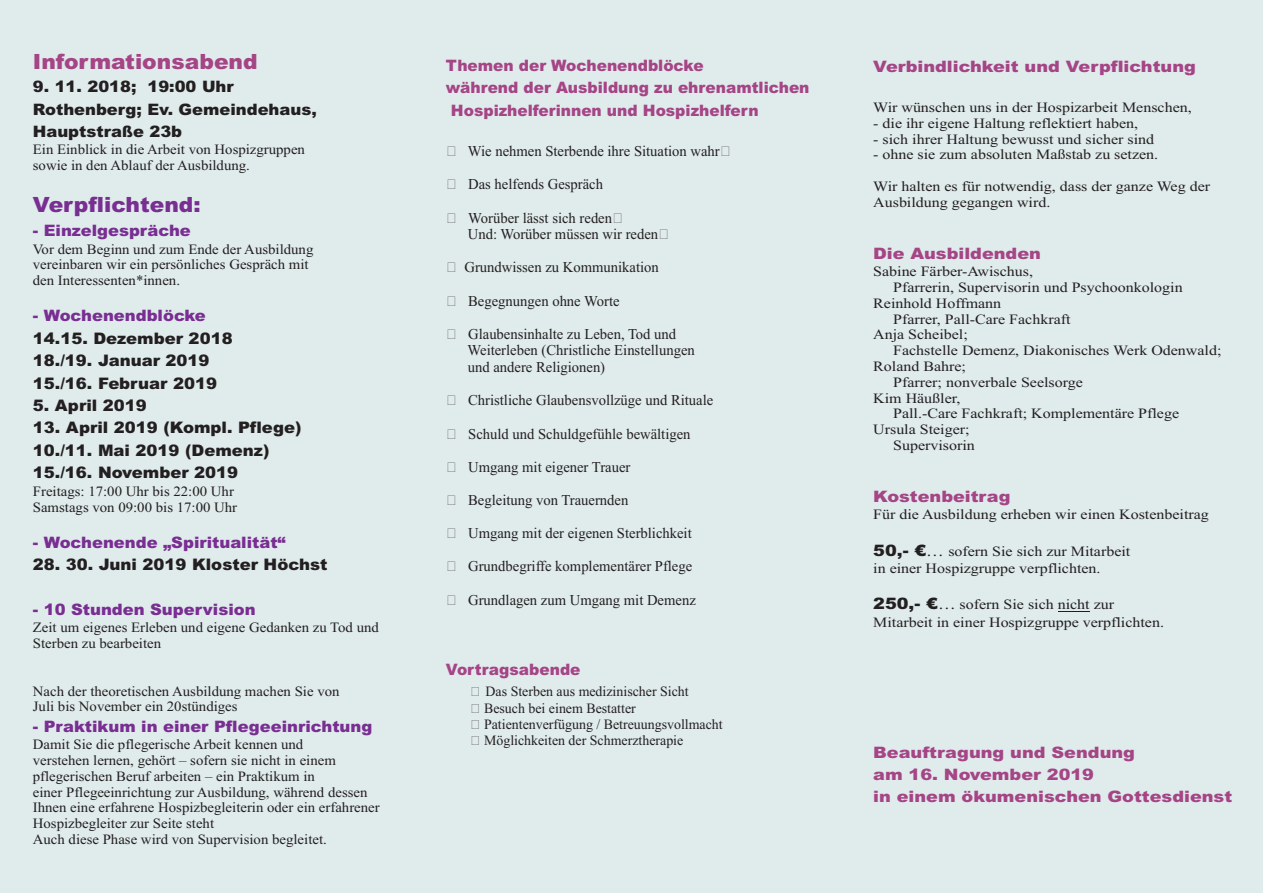
<style>
.page{position:relative;width:1263px;height:893px;background:#e0ebec}
.page>*{position:absolute;margin:0;border:0;box-sizing:border-box;transform-origin:0 0}
.t1{font:900 21px "Arial";color:#a54586;scale:1.04 1}
.t2{font:900 21px "Arial";color:#792e92;scale:1.04 1}
.t3{font:900 15.9px/22.4px "Arial";color:#231f20;scale:1.04 1}
.t4{font:900 15.75px/22.2px "Arial";color:#a54586;scale:1.12 1}
.t5{font:900 15.75px "Arial";color:#792e92;scale:1.04 1}
.t6{font:900 15.75px "Arial";color:#a54586}
.t7{font:900 15.75px/22.2px "Arial";color:#231f20;scale:1.04 1}
.t8{font:15px/16.6px "Times New Roman";color:#231f20}
.t9{font:14.25px/17.5px "Times New Roman";color:#231f20;scale:1.12 1}
.t10{font:14.25px/15.8px "Times New Roman";color:#231f20;scale:1.04 1}
.t11{font:14.25px/17.2px "Times New Roman";color:#231f20}
.s1{font-family:"Arial";font-weight:900}
.s2{font-family:"Arial"}
.s3{font-family:"Arial";font-weight:900;font-size:15.75px}
.s4{font-size:15.75px}
</style>
<div class="page">
<hr style="left:1058px;top:611px;width:32px;height:1px;background:#231f20">
<h1 class="t1" style="left:33px;top:54px;width:218px">Informationsabend</h1>
<p class="t7" style="left:33px;top:77px;width:274px">9. 11. 2018; 19:00 Uhr<br>Rothenberg; Ev. Gemeindehaus,<br>Hauptstraße 23b</p>
<p class="t10" style="left:33px;top:143px;width:263px">Ein Einblick in die Arbeit von Hospizgruppen sowie in den Ablauf der Ausbildung.</p>
<h1 class="t2" style="left:33px;top:197px;width:163px">Verpflichtend:</h1>
<p class="t5" style="left:33px;top:225px;width:153px">- Einzelgespräche</p>
<p class="t10" style="left:33px;top:242px;width:271px">Vor dem Beginn und zum Ende der Ausbildung vereinbaren wir ein persönliches Gespräch mit den Interessenten*innen.</p>
<p class="t5" style="left:33px;top:310px;width:168px">- Wochenendblöcke</p>
<p class="t3" style="left:33px;top:329px;width:194px">14.15. Dezember 2018<br>18./19. Januar 2019<br>15./16. Februar 2019</p>
<p class="t3" style="left:33px;top:396px;width:111px">5. April 2019</p>
<p class="t3" style="left:33px;top:418px;width:260px">13. April 2019 (Kompl. Pflege)<br>10./11. Mai 2019 (Demenz)<br>15./16. November 2019</p>
<p class="t10" style="left:33px;top:485px;width:198px">Freitags: 17:00 Uhr bis 22:00 Uhr<br>Samstags von 09:00 bis 17:00 Uhr</p>
<p class="t5" style="left:33px;top:536px;width:245px">- Wochenende „Spiritualität“</p>
<p class="t3" style="left:33px;top:555px;width:285px">28. 30. Juni 2019 Kloster Höchst</p>
<p class="t5" style="left:33px;top:604px;width:216px">- 10 Stunden Supervision</p>
<p class="t10" style="left:33px;top:621px;width:334px">Zeit um eigenes Erleben und eigene Gedanken zu Tod und<br>Sterben zu bearbeiten</p>
<p class="t10" style="left:33px;top:684px;width:296px">Nach der theoretischen Ausbildung machen Sie von<br>Juli bis November ein 20stündiges</p>
<p class="t5" style="left:33px;top:720px;width:328px">- Praktikum in einer Pflegeeinrichtung</p>
<p class="t10" style="left:33px;top:738px;width:335px">Damit Sie die pflegerische Arbeit kennen und<br>verstehen lernen, gehört – sofern sie nicht in einem pflegerischen Beruf arbeiten – ein Praktikum in<br>einer Pflegeeinrichtung zur Ausbildung, während dessen Ihnen eine erfahrene Hospizbegleiterin oder ein erfahrener Hospizbegleiter zur Seite steht</p>
<p class="t10" style="left:33px;top:833px;width:284px">Auch diese Phase wird von Supervision begleitet.</p>
<p class="t6" style="left:446px;top:60px;width:259px">Themen der Wochenendblöcke</p>
<p class="t6" style="left:446px;top:82px;width:365px">während der Ausbildung zu ehrenamtlichen</p>
<p class="t6" style="left:451px;top:104px;width:309px">Hospizhelferinnen und Hospizhelfern</p>
<p class="t8" style="left:446px;top:144px;width:282px">? Wie nehmen Sterbende ihre Situation wahr?</p>
<p class="t8" style="left:446px;top:177px;width:159px">? Das helfends Gespräch</p>
<p class="t8" style="left:468px;top:211px;width:198px;text-indent:-22px">? Worüber lässt sich reden?<br>Und: Worüber müssen wir reden?</p>
<p class="t8" style="left:446px;top:260px;width:215px">? Grundwissen zu Kommunikation</p>
<p class="t8" style="left:446px;top:294px;width:175px">? Begegnungen ohne Worte</p>
<p class="t8" style="left:467px;top:327px;width:229px;text-indent:-22px">? Glaubensinhalte zu Leben, Tod und<br>Weiterleben (Christliche Einstellungen und andere Religionen)</p>
<p class="t8" style="left:446px;top:393px;width:269px">? Christliche Glaubensvollzüge und Rituale</p>
<p class="t8" style="left:446px;top:427px;width:246px">? Schuld und Schuldgefühle bewältigen</p>
<p class="t8" style="left:446px;top:460px;width:186px">? Umgang mit eigener Trauer</p>
<p class="t8" style="left:446px;top:493px;width:184px">? Begleitung von Trauernden</p>
<p class="t8" style="left:446px;top:526px;width:247px">? Umgang mit der eigenen Sterblichkeit</p>
<p class="t8" style="left:446px;top:559px;width:248px">? Grundbegriffe komplementärer Pflege</p>
<p class="t8" style="left:446px;top:593px;width:251px">? Grundlagen zum Umgang mit Demenz</p>
<p class="t6" style="left:446px;top:664px;width:136px">Vortragsabende</p>
<p class="t11" style="left:470px;top:684px;width:220px"><span class="s1">?</span> Das Sterben aus medizinischer Sicht <span class="s2">?</span> Besuch bei einem Bestatter</p>
<p class="t11" style="left:470px;top:717px;width:254px;line-height:16px"><span class="s2">?</span> Patientenverfügung / Betreuungsvollmacht <span class="s2">?</span> Möglichkeiten der Schmerztherapie</p>
<p class="t4" style="left:873px;top:57px;width:290px">Verbindlichkeit und Verpflichtung</p>
<p class="t9" style="left:873px;top:100px;width:286px">Wir wünschen uns in der Hospizarbeit Menschen,</p>
<p class="t9" style="left:873px;top:116px;width:238px">- die ihr eigene Haltung reflektiert haben,</p>
<p class="t9" style="left:873px;top:131px;width:252px">- sich ihrer Haltung bewusst und sicher sind</p>
<p class="t9" style="left:873px;top:147px;width:256px">- ohne sie zum absoluten Maßstab zu setzen.</p>
<p class="t9" style="left:873px;top:180px;width:302px;line-height:15.8px">Wir halten es für notwendig, dass der ganze Weg der<br>Ausbildung gegangen wird.</p>
<p class="t4" style="left:873px;top:244px;width:151px">Die Ausbildenden</p>
<p class="t9" style="left:873px;top:264px;width:144px">Sabine Färber-Awischus,</p>
<p class="t9" style="left:893px;top:280px;width:260px">Pfarrerin, Supervisorin und Psychoonkologin</p>
<p class="t9" style="left:873px;top:296px;width:116px">Reinhold Hoffmann</p>
<p class="t9" style="left:893px;top:311px;width:160px">Pfarrer, Pall-Care Fachkraft</p>
<p class="t9" style="left:873px;top:327px;width:86px">Anja Scheibel;</p>
<p class="t9" style="left:893px;top:343px;width:295px">Fachstelle Demenz, Diakonisches Werk Odenwald;</p>
<p class="t9" style="left:873px;top:359px;width:84px">Roland Bahre;</p>
<p class="t9" style="left:893px;top:375px;width:171px">Pfarrer; nonverbale Seelsorge</p>
<p class="t9" style="left:873px;top:390px;width:79px">Kim Häußler,</p>
<p class="t9" style="left:893px;top:406px;width:257px">Pall.-Care Fachkraft; Komplementäre Pflege</p>
<p class="t9" style="left:873px;top:422px;width:88px">Ursula Steiger;</p>
<p class="t9" style="left:893px;top:438px;width:74px">Supervisorin</p>
<p class="t4" style="left:873px;top:487px;width:124px">Kostenbeitrag</p>
<p class="t9" style="left:873px;top:507px;width:301px">Für die Ausbildung erheben wir einen Kostenbeitrag</p>
<p class="t9" style="left:873px;top:543px;width:231px"><span class="s3">50,- €</span><span class="s4">…</span> sofern Sie sich zur Mitarbeit in einer Hospizgruppe verpflichten.</p>
<p class="t9" style="left:873px;top:597px;width:261px"><span class="s3">250,- €</span><span class="s4">…</span> sofern Sie sich nicht zur<br>Mitarbeit in einer Hospizgruppe verpflichten.</p>
<p class="t4" style="left:873px;top:743px;width:322px">Beauftragung und Sendung<br>am 16. November 2019<br>in einem ökumenischen Gottesdienst</p>
</div>
